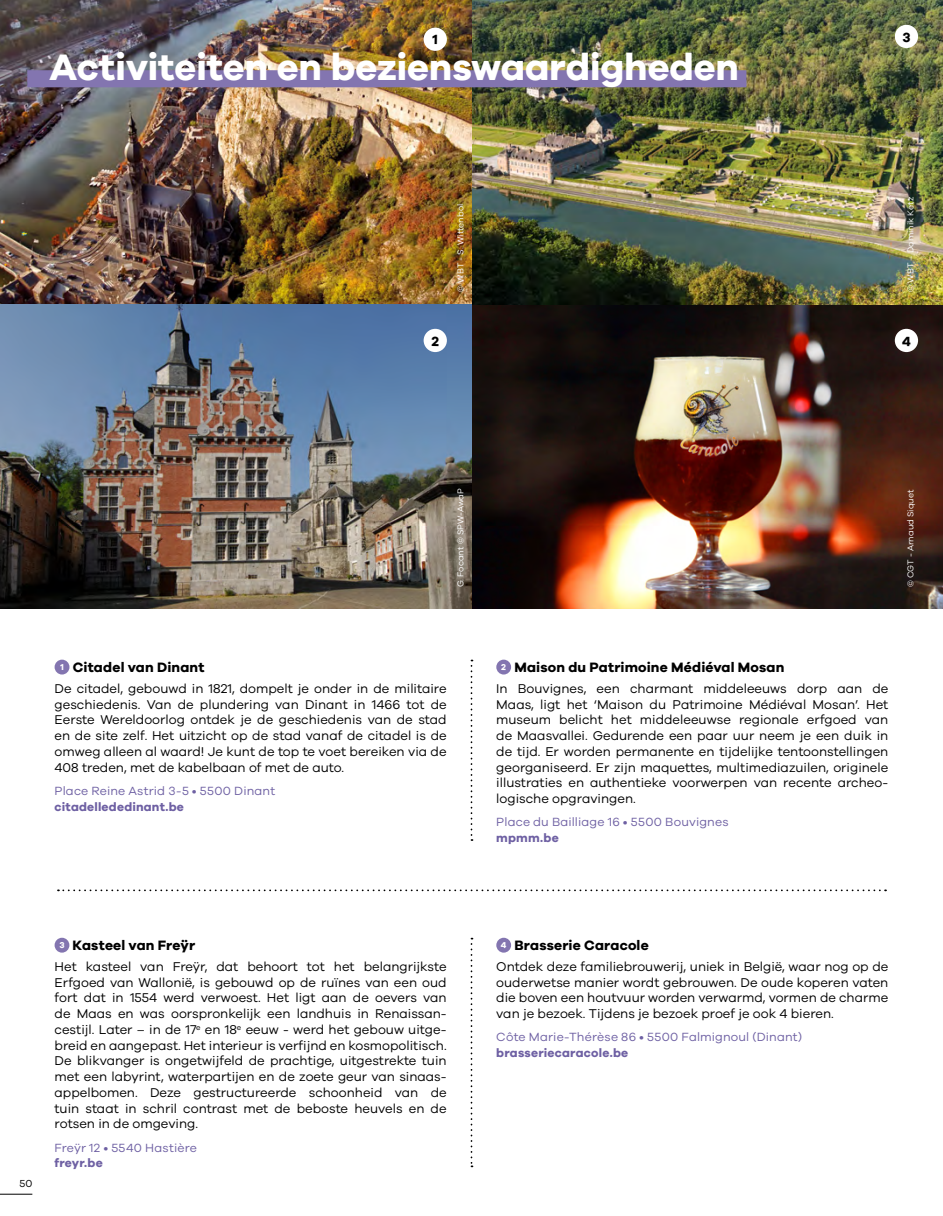
<style>
.page{position:relative;width:943px;height:1216px;background:#fff}
.page>*{position:absolute;margin:0;border:0;box-sizing:border-box;transform-origin:0 0}
.t1{font:700 37.98px "Galano Grotesque";letter-spacing:-.005em;color:#fff}
.t2{font:700 14px "Galano Grotesque";letter-spacing:.01em;color:#000}
.t3{font:13.12px/15.8px "Galano Grotesque";color:#000;text-align:justify}
.t4{font:12.25px "Galano Grotesque";letter-spacing:.015em;color:#6e60a3}
.t5{font:700 12.25px "Galano Grotesque";letter-spacing:.015em;color:#6e60a3}
.t6{font:10.5px "Galano Grotesque";color:#000}
.t7{font:8.75px "Galano Grotesque";color:#fff}
.s1{font-size:8.92px;color:#fff}
</style>
<div class="page">
<img style="left:471px;top:0;width:472px;height:608px">
<img style="left:0;top:0;width:471px;height:608px">
<div style="left:27px;top:70px;width:719px;height:17px;background:#8375b0"></div>
<div style="left:423px;top:28px;width:24px;height:23px;background:#fff;border-radius:50%"></div>
<div style="left:423px;top:329px;width:24px;height:23px;background:#fff;border-radius:50%"></div>
<div style="left:894px;top:25px;width:24px;height:23px;background:#fff;border-radius:50%"></div>
<div style="left:55px;top:937px;width:14px;height:15px;background:#8375b0;border-radius:50%"></div>
<div style="left:496px;top:937px;width:15px;height:15px;background:#8375b0;border-radius:50%"></div>
<svg style="left:470px;top:659px;width:2px;height:181px"></svg>
<svg style="left:470px;top:937px;width:2px;height:230px"></svg>
<div style="left:55px;top:659px;width:14px;height:15px;background:#8375b0;border-radius:50%"></div>
<div style="left:496px;top:659px;width:15px;height:15px;background:#8375b0;border-radius:50%"></div>
<svg style="left:58px;top:889px;width:828px;height:2px"></svg>
<div style="left:894px;top:329px;width:24px;height:23px;background:#fff;border-radius:50%"></div>
<hr style="left:0;top:1193px;width:32px;height:1px;background:#000">
<h1 class="t1" style="left:50px;top:44px;width:691px">Activiteiten en bezienswaardigheden</h1>
<p class="t7" style="left:455px;top:291px;width:89px;rotate:-90deg">© WBT - S. Wittenbol</p>
<p class="t7" style="left:905px;top:291px;width:96px;rotate:-90deg">© WBT – Dominik Ketz</p>
<p class="t7" style="left:455px;top:587px;width:101px;rotate:-90deg">G. Focant © SPW-AwaP</p>
<p class="t2" style="left:60px;top:658px;width:145px"><span class="s1">1</span> Citadel van Dinant</p>
<p class="t3" style="left:55px;top:680px;width:393px">De citadel, gebouwd in 1821, dompelt je onder in de militaire geschiedenis. Van de plundering van Dinant in 1466 tot de Eerste Wereldoorlog ontdek je de geschiedenis van de stad en de site zelf. Het uitzicht op de stad vanaf de citadel is de omweg alleen al waard! Je kunt de top te voet bereiken via de 408 treden, met de kabelbaan of met de auto.</p>
<p class="t4" style="left:55px;top:783px;width:222px">Place Reine Astrid 3-5 • 5500 Dinant</p>
<p class="t5" style="left:55px;top:798px;width:131px">citadellededinant.be</p>
<p class="t7" style="left:905px;top:587px;width:99px;rotate:-90deg">© CGT - Arnaud Siquet</p>
<p class="t2" style="left:514px;top:658px;width:271px">Maison du Patrimoine Médiéval Mosan</p>
<p class="t3" style="left:496px;top:680px;width:393px">In Bouvignes, een charmant middeleeuws dorp aan de Maas, ligt het ‘Maison du Patrimoine Médiéval Mosan’. Het museum belicht het middeleeuwse regionale erfgoed van de Maasvallei. Gedurende een paar uur neem je een duik in de tijd. Er worden permanente en tijdelijke tentoonstellingen georganiseerd. Er zijn maquettes, multimediazuilen, originele illustraties en authentieke voorwerpen van recente archeo&shy;logische opgravingen.</p>
<p class="t4" style="left:496px;top:814px;width:234px">Place du Bailliage 16 • 5500 Bouvignes</p>
<p class="t5" style="left:496px;top:830px;width:64px">mpmm.be</p>
<p class="t6" style="left:19px;top:1177px;width:14px">50</p>
<p class="t2" style="left:73px;top:936px;width:124px">Kasteel van Freÿr</p>
<p class="t3" style="left:55px;top:958px;width:393px">Het kasteel van Freÿr, dat behoort tot het belangrijkste Erfgoed van Wallonië, is gebouwd op de ruïnes van een oud fort dat in 1554 werd verwoest. Het ligt aan de oevers van de Maas en was oorspronkelijk een landhuis in Renaissan&shy;cestijl. Later – in de 17<sup>e</sup> en 18<sup>e</sup> eeuw - werd het gebouw uitge&shy;breid en aangepast. Het interieur is verfijnd en kosmopolitisch.<br>De blikvanger is ongetwijfeld de prachtige, uitgestrekte tuin met een labyrint, waterpartijen en de zoete geur van sinaas&shy;appelbomen. Deze gestructureerde schoonheid van de tuin staat in schril contrast met de beboste heuvels en de rotsen in de omgeving.</p>
<p class="t4" style="left:55px;top:1140px;width:144px">Freÿr 12 • 5540 Hastière</p>
<p class="t5" style="left:55px;top:1155px;width:50px">freyr.be</p>
<p class="t2" style="left:514px;top:936px;width:136px">Brasserie Caracole</p>
<p class="t3" style="left:496px;top:958px;width:393px">Ontdek deze familiebrouwerij, uniek in België, waar nog op de ouderwetse manier wordt gebrouwen. De oude koperen vaten die boven een houtvuur worden verwarmd, vormen de charme van je bezoek. Tijdens je bezoek proef je ook 4 bieren.</p>
<p class="t4" style="left:496px;top:1029px;width:307px">Côte Marie-Thérèse 86 • 5500 Falmignoul (Dinant)</p>
<p class="t5" style="left:496px;top:1045px;width:133px">brasseriecaracole.be</p>
</div>
